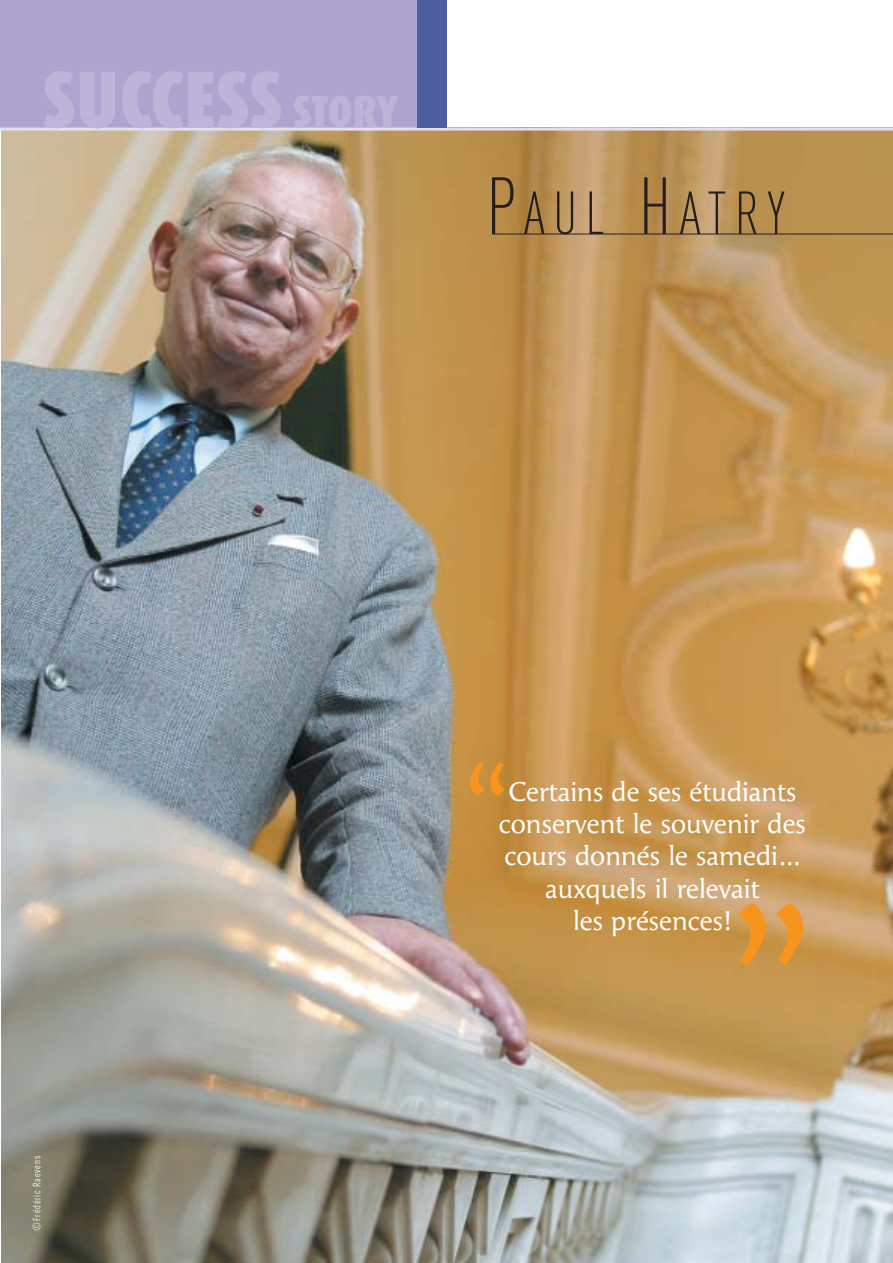
<style>
.page{position:relative;width:893px;height:1263px;background:#fff}
.page>*{position:absolute;margin:0;border:0;box-sizing:border-box;transform-origin:0 0}
.t1{font:195px "Angie";color:#f7941e}
.t2{font:105px "Angie";color:#f7941e}
.t3{font:300 59.7px "DIN Cond";letter-spacing:.14em;color:#231f1f}
.t4{font:27px/32.2px "Angie";color:#fff;text-align:center}
.t5{font:10.5px "DIN Cond";letter-spacing:.07em;color:#fff}
.s1{font-size:79.5px}
</style>
<div class="page">
<img style="left:2px;top:131px;width:890px;height:1132px">
<div style="left:0;top:0;width:446px;height:128px;background:#afa3d0"></div>
<hr style="left:0;top:128px;width:892px;height:3px;background:#e3dfef">
<div style="left:417px;top:0;width:29px;height:128px;background:#4d5d9e"></div>
<hr style="left:492px;top:234px;width:400px;height:1px;background:#231f1f">
<p class="t5" style="left:33px;top:1231px;width:77px;rotate:-90deg">©Frédéric Raevens</p>
<h3 class="t3" style="left:486px;top:191px;width:300px"><span class="s1">P</span>AUL <span class="s1">H</span>ATRY</h3>
<h2 class="t2" style="left:463px;top:762px;width:51px">“</h2>
<p class="t4" style="left:499px;top:778px;width:308px">Certains de ses étudiants conservent le souvenir des cours donnés le samedi… auxquels il relevait<br>les présences!</p>
<h1 class="t1" style="left:726px;top:904px;width:93px">”</h1>
</div>
